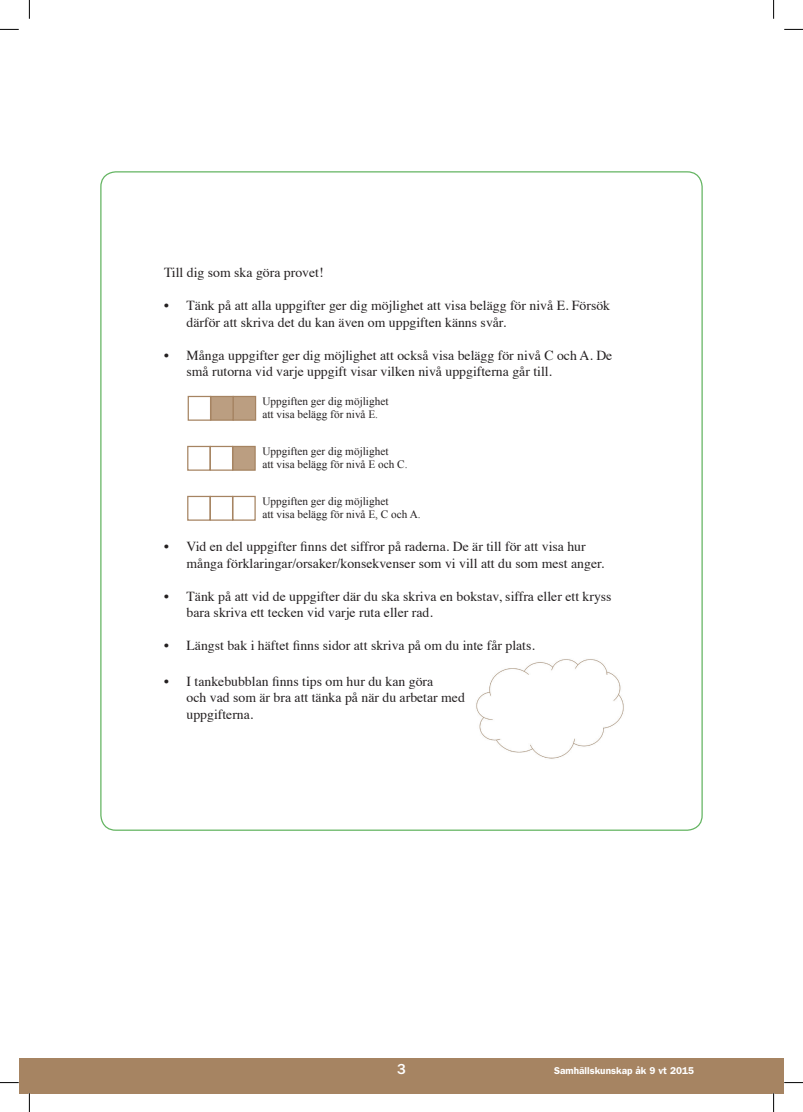
<style>
.page{position:relative;width:803px;height:1112px;background:#fff}
.page>*{position:absolute;margin:0;border:0;box-sizing:border-box;transform-origin:0 0}
.t1{font:500 15px "ITC Franklin Gothic Std";color:#fff}
.t2{font:13.75px/16.5px "Times";color:#231f20}
.t3{font:11.25px/12.5px "Times New Roman";color:#231f20}
.t4{font:600 10px "ITC Franklin Gothic Std";color:#fff}
</style>
<div class="page">
<div style="left:19px;top:1057px;width:10px;height:35px;background:#a68462"></div>
<div style="left:29px;top:1057px;width:755px;height:35px;background:#a68462"></div>
<div style="left:233px;top:396px;width:23px;height:24px;background:#bb9e81;border:1px solid #a68462"></div>
<div style="left:210px;top:396px;width:24px;height:24px;background:#bb9e81;border:1px solid #a68462"></div>
<div style="left:188px;top:396px;width:23px;height:24px;border:1px solid #a68462"></div>
<div style="left:232px;top:445px;width:24px;height:25px;background:#bb9e81;border:1px solid #a68462"></div>
<div style="left:210px;top:445px;width:23px;height:25px;border:1px solid #a68462"></div>
<div style="left:187px;top:445px;width:24px;height:25px;border:1px solid #a68462"></div>
<div style="left:232px;top:495px;width:24px;height:25px;border:1px solid #a68462"></div>
<div style="left:210px;top:495px;width:23px;height:25px;border:1px solid #a68462"></div>
<div style="left:187px;top:495px;width:24px;height:25px;border:1px solid #a68462"></div>
<img style="left:476px;top:659px;width:148px;height:100px">
<svg style="left:0;top:29px;width:19px;height:1px"></svg>
<svg style="left:784px;top:29px;width:19px;height:1px"></svg>
<svg style="left:0;top:1082px;width:19px;height:1px"></svg>
<svg style="left:784px;top:1082px;width:19px;height:1px"></svg>
<svg style="left:29px;top:0;width:1px;height:19px"></svg>
<svg style="left:29px;top:1092px;width:1px;height:19px"></svg>
<svg style="left:773px;top:0;width:1px;height:19px"></svg>
<svg style="left:773px;top:1092px;width:1px;height:19px"></svg>
<p class="t2" style="left:164px;top:263px;width:161px">Till dig som ska göra provet!</p>
<p class="t2" style="left:187px;top:296px;width:425px;text-indent:-22px">• Tänk på att alla uppgifter ger dig möjlighet att visa belägg för nivå E. Försök därför att skriva det du kan även om uppgiften känns svår.</p>
<p class="t2" style="left:187px;top:346px;width:427px;text-indent:-22px">• Många uppgifter ger dig möjlighet att också visa belägg för nivå C och A. De små rutorna vid varje uppgift visar vilken nivå uppgifterna går till.</p>
<p class="t3" style="left:262px;top:395px;width:127px">Uppgiften ger dig möjlighet att visa belägg för nivå E.</p>
<p class="t3" style="left:262px;top:445px;width:146px">Uppgiften ger dig möjlighet<br>att visa belägg för nivå E och C.</p>
<p class="t3" style="left:262px;top:495px;width:160px">Uppgiften ger dig möjlighet<br>att visa belägg för nivå E, C och A.</p>
<p class="t2" style="left:187px;top:537px;width:419px;text-indent:-22px">• Vid en del uppgifter finns det siffror på raderna. De är till för att visa hur många förklaringar/orsaker/konsekvenser som vi vill att du som mest anger.</p>
<p class="t2" style="left:187px;top:586px;width:427px;text-indent:-22px">• Tänk på att vid de uppgifter där du ska skriva en bokstav, siffra eller ett kryss bara skriva ett tecken vid varje ruta eller rad.</p>
<p class="t2" style="left:164px;top:636px;width:372px">• Längst bak i häftet finns sidor att skriva på om du inte får plats.</p>
<p class="t2" style="left:187px;top:671px;width:280px;text-indent:-22px">• I tankebubblan finns tips om hur du kan göra<br>och vad som är bra att tänka på när du arbetar med uppgifterna.</p>
<p class="t1" style="left:397px;top:1060px;width:10px">3</p>
<p class="t4" style="left:554px;top:1063px;width:142px">Samhällskunskap åk 9 vt 2015</p>
</div>
